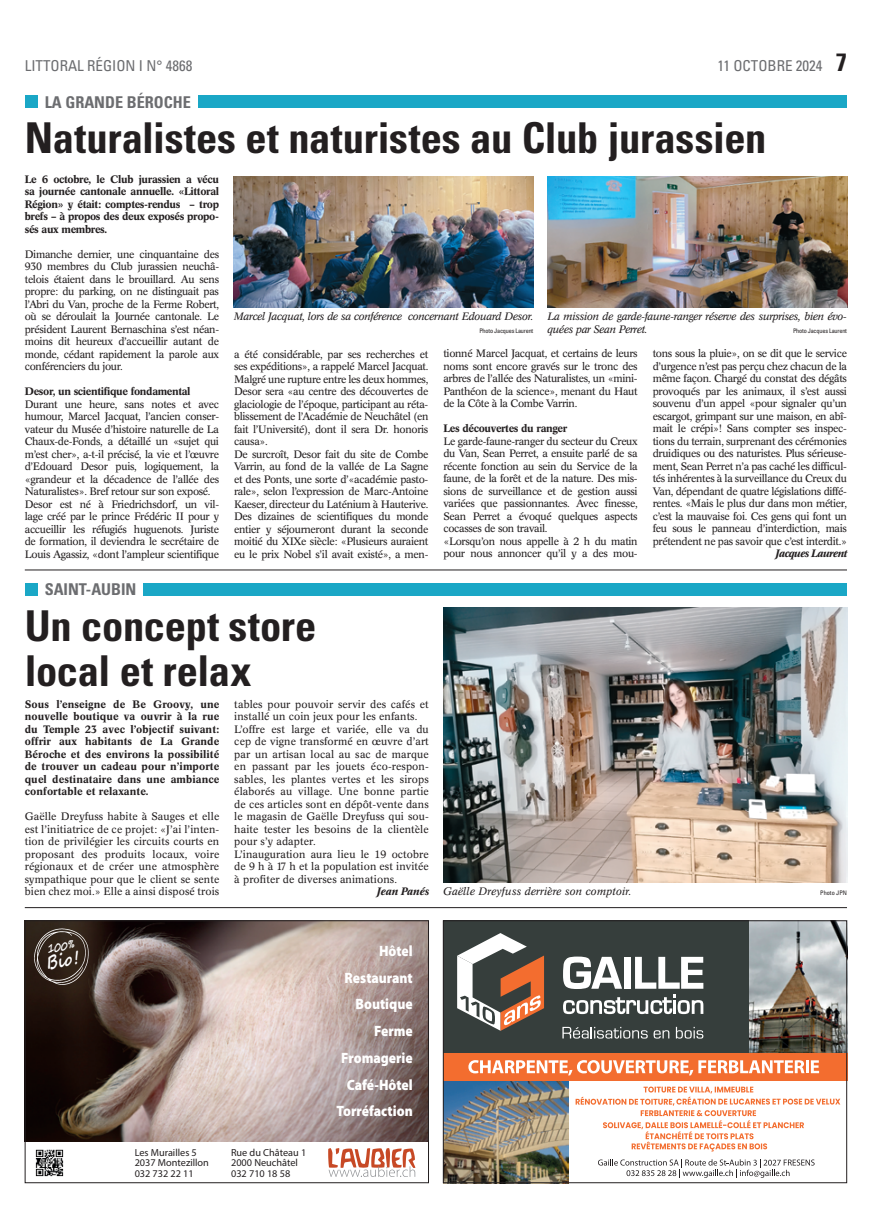
<style>
.page{position:relative;width:886px;height:1223px;background:#fff}
.page>*{position:absolute;margin:0;border:0;box-sizing:border-box;transform-origin:0 0}
.t1{font:700 condensed 42.5px/45px "Univers";letter-spacing:-.005em;color:#231f20}
.t2{font:italic 700 18.88px "Segoe Script";color:#fff;scale:.8 1}
.t3{font:700 condensed 16.25px "Univers";color:#6c6d70}
.t4{font:900 15px/26.8px "Myriad Pro";color:#fff;text-align:right;scale:.9 1}
.t5{font:condensed 15px "Univers";color:#6c6d70}
.t6{font:italic 700 11.88px "Segoe Script";color:#fff;scale:.8 1}
.t7{font:10.62px/12.5px "Concorde BE";letter-spacing:-.03em;color:#231f20;text-align:justify}
.t8{font:10.62px/12.5px "Concorde BE";letter-spacing:.005em;color:#231f20}
.t9{font:500 10.62px/12.5px "Concorde BE";letter-spacing:-.03em;color:#231f20;text-align:justify}
.t10{font:italic 10.62px/12.5px "Concorde BE";letter-spacing:-.03em;color:#231f20}
.t11{font:italic 10.62px "Concorde BE";letter-spacing:.005em;color:#231f20}
.t12{font:italic 500 10.62px "Concorde BE";letter-spacing:-.03em;color:#231f20}
.t13{font:italic 500 10.62px "Concorde BE";letter-spacing:.005em;color:#231f20}
.t14{font:10.25px/10.2px "Myriad Pro";color:#231f20}
.t15{font:condensed 6.25px "Univers";letter-spacing:-.03em;color:#231f20}
.t16{font:condensed 6.25px "Univers";color:#231f20}
.s1{font-weight:700;font-size:25px;color:#231f20}
</style>
<div class="page">
<img style="left:27px;top:922px;width:400px;height:219px">
<svg style="left:328px;top:1148px;width:87px;height:28px"></svg>
<img style="left:32px;top:926px;width:59px;height:62px">
<img style="left:35px;top:1149px;width:29px;height:27px">
<div style="left:25px;top:920px;width:404px;height:263px;border:1px solid #231f20"></div>
<img style="left:748px;top:922px;width:97px;height:131px">
<img style="left:445px;top:1080px;width:123px;height:101px">
<div style="left:443px;top:920px;width:305px;height:133px;background:#363e3c"></div>
<div style="left:443px;top:1053px;width:404px;height:27px;background:#f36d2f"></div>
<svg style="left:563px;top:956px;width:140px;height:58px"></svg>
<svg style="left:457px;top:933px;width:87px;height:97px"></svg>
<svg style="left:562px;top:1026px;width:107px;height:12px"></svg>
<svg style="left:676px;top:1026px;width:27px;height:12px"></svg>
<svg style="left:468px;top:1060px;width:351px;height:15px"></svg>
<svg style="left:598px;top:1159px;width:216px;height:19px"></svg>
<svg style="left:575px;top:1086px;width:265px;height:65px"></svg>
<div style="left:443px;top:920px;width:404px;height:263px;border:1px solid #231f20"></div>
<hr style="left:25px;top:569px;width:822px;height:1px;background:#231f20">
<hr style="left:25px;top:907px;width:822px;height:1px;background:#231f20">
<div style="left:25px;top:95px;width:13px;height:13px;background:#1aa7c6"></div>
<div style="left:198px;top:95px;width:649px;height:13px;background:#1aa7c6"></div>
<img style="left:234px;top:176px;width:299px;height:132px">
<img style="left:547px;top:176px;width:300px;height:132px">
<div style="left:25px;top:583px;width:13px;height:12px;background:#1aa7c6"></div>
<div style="left:143px;top:583px;width:704px;height:12px;background:#1aa7c6"></div>
<img style="left:443px;top:608px;width:404px;height:275px">
<h3 class="t5" style="left:25px;top:56px;width:169px">LITTORAL RÉGION I N° 4868</h3>
<h3 class="t5" style="left:717px;top:56px;width:131px">11 OCTOBRE 2024 <span class="s1">7</span></h3>
<h3 class="t3" style="left:45px;top:92px;width:148px">LA GRANDE BÉROCHE</h3>
<h1 class="t1" style="left:25px;top:115px;width:743px">Naturalistes et naturistes au Club jurassien</h1>
<p class="t9" style="left:25px;top:173px;width:196px">Le 6 octobre, le Club jurassien a vécu sa journée cantonale annuelle. «Littoral Région» y était: comptes-rendus – trop brefs – à propos des deux exposés propo&shy;sés aux membres.</p>
<p class="t7" style="left:25px;top:248px;width:196px">Dimanche dernier, une cinquantaine des 930 membres du Club jurassien neuchâ&shy;telois étaient dans le brouillard. Au sens propre: du parking, on ne distinguait pas l’Abri du Van, proche de la Ferme Robert, où se déroulait la Journée cantonale. Le président Laurent Bernaschina s’est néan&shy;moins dit heureux d’accueillir autant de monde, cédant rapidement la parole aux conférenciers du jour.</p>
<p class="t9" style="left:25px;top:385px;width:167px">Desor, un scientifique fondamental</p>
<p class="t7" style="left:25px;top:398px;width:196px;text-align:left">Durant une heure, sans notes et avec humour, Marcel Jacquat, l’ancien conser&shy;vateur du Musée d’histoire naturelle de La Chaux-de-Fonds, a détaillé un «sujet qui m’est cher», a-t-il précisé, la vie et l’œuvre d’Edouard Desor puis, logiquement, la «grandeur et la décadence de l’allée des Naturalistes». Bref retour sur son exposé.<br>Desor est né à Friedrichsdorf, un vil&shy;lage créé par le prince Frédéric II pour y accueillir les réfugiés huguenots. Juriste de formation, il deviendra le secrétaire de Louis Agassiz, «dont l’ampleur scientifique</p>
<p class="t10" style="left:234px;top:310px;width:301px">Marcel Jacquat, lors de sa conférence concernant Edouard Desor.</p>
<p class="t15" style="left:479px;top:326px;width:55px">Photo Jacques Laurent</p>
<p class="t10" style="left:547px;top:310px;width:301px">La mission de garde-faune-ranger réserve des surprises, bien évo&shy;quées par Sean Perret.</p>
<p class="t15" style="left:793px;top:326px;width:55px">Photo Jacques Laurent</p>
<p class="t7" style="left:653px;top:347px;width:196px">tons sous la pluie», on se dit que le service d’urgence n’est pas perçu chez chacun de la même façon. Chargé du constat des dégâts provoqués par les animaux, il s’est aussi souvenu d’un appel «pour signaler qu’un escargot, grimpant sur une maison, en abî&shy;mait le crépi»! Sans compter ses inspec&shy;tions du terrain, surprenant des cérémonies druidiques ou des naturistes. Plus sérieuse&shy;ment, Sean Perret n’a pas caché les difficul&shy;tés inhérentes à la surveillance du Creux du Van, dépendant de quatre législations diffé&shy;rentes. «Mais le plus dur dans mon métier, c’est la mauvaise foi. Ces gens qui font un feu sous le panneau d’interdiction, mais prétendent ne pas savoir que c’est interdit.»</p>
<p class="t12" style="left:775px;top:547px;width:73px">Jacques Laurent</p>
<p class="t7" style="left:234px;top:348px;width:196px;text-align:left">a été considérable, par ses recherches et ses expéditions», a rappelé Marcel Jacquat.<br>Malgré une rupture entre les deux hommes, Desor sera «au centre des découvertes de glaciologie de l’époque, participant au réta&shy;blissement de l’Académie de Neuchâtel (en fait l’Université), dont il sera Dr. honoris causa».<br>De surcroît, Desor fait du site de Combe Varrin, au fond de la vallée de La Sagne et des Ponts, une sorte d’«académie pasto&shy;rale», selon l’expression de Marc-Antoine Kaeser, directeur du Laténium à Hauterive.<br>Des dizaines de scientifiques du monde entier y séjourneront durant la seconde moitié du XIXe siècle: «Plusieurs auraient eu le prix Nobel s’il avait existé», a men-</p>
<p class="t7" style="left:443px;top:348px;width:196px">tionné Marcel Jacquat, et certains de leurs noms sont encore gravés sur le tronc des arbres de l’allée des Naturalistes, un «mini-Panthéon de la science», menant du Haut de la Côte à la Combe Varrin.</p>
<p class="t9" style="left:443px;top:422px;width:125px">Les découvertes du ranger</p>
<p class="t7" style="left:443px;top:435px;width:196px;text-align:left">Le garde-faune-ranger du secteur du Creux du Van, Sean Perret, a ensuite parlé de sa récente fonction au sein du Service de la faune, de la forêt et de la nature. Des mis&shy;sions de surveillance et de gestion aussi variées que passionnantes. Avec finesse, Sean Perret a évoqué quelques aspects cocasses de son travail.<br>«Lorsqu’on nous appelle à 2 h du matin pour nous annoncer qu’il y a des mou-</p>
<h3 class="t3" style="left:45px;top:579px;width:93px">SAINT-AUBIN</h3>
<h1 class="t1" style="left:25px;top:602px;width:293px">Un concept store local et relax</h1>
<p class="t9" style="left:25px;top:698px;width:196px">Sous l’enseigne de Be Groovy, une nouvelle boutique va ouvrir à la rue du Temple 23 avec l’objectif suivant: offrir aux habitants de La Grande Béroche et des environs la possibilité de trouver un cadeau pour n’importe quel destinataire dans une ambiance confortable et relaxante.</p>
<p class="t7" style="left:25px;top:810px;width:196px">Gaëlle Dreyfuss habite à Sauges et elle est l’initiatrice de ce projet: «J’ai l’inten&shy;tion de privilégier les circuits courts en proposant des produits locaux, voire régionaux et de créer une atmosphère sympathique pour que le client se sente bien chez moi.» Elle a ainsi disposé trois</p>
<p class="t8" style="left:234px;top:698px;width:196px">tables pour pouvoir servir des cafés et installé un coin jeux pour les enfants.<br>L’offre est large et variée, elle va du cep de vigne transformé en œuvre d’art par un artisan local au sac de marque en passant par les jouets éco-respon&shy;sables, les plantes vertes et les sirops élaborés au village. Une bonne partie de ces articles sont en dépôt-vente dans le magasin de Gaëlle Dreyfuss qui sou&shy;haite tester les besoins de la clientèle pour s’y adapter.<br>L’inauguration aura lieu le 19 octobre de 9 h à 17 h et la population est invitée à profiter de diverses animations.</p>
<p class="t13" style="left:377px;top:885px;width:54px">Jean Panés</p>
<p class="t11" style="left:443px;top:885px;width:190px">Gaëlle Dreyfuss derrière son comptoir.</p>
<p class="t16" style="left:820px;top:889px;width:28px">Photo JPN</p>
<p class="t6" style="left:45px;top:939px;width:36px;rotate:-12deg">100%</p>
<h2 class="t2" style="left:42px;top:948px;width:43px;rotate:-12deg">Bio !</h2>
<p class="t14" style="left:135px;top:1147px;width:76px">Les Murailles 5<br>2037 Montezillon<br>032 732 22 11</p>
<p class="t14" style="left:231px;top:1147px;width:77px">Rue du Château 1<br>2000 Neuchâtel<br>032 710 18 58</p>
<h3 class="t4" style="left:379px;top:937px;width:39px">Hôtel</h3>
<h3 class="t4" style="left:345px;top:964px;width:77px">Restaurant</h3>
<h3 class="t4" style="left:355px;top:991px;width:65px">Boutique</h3>
<h3 class="t4" style="left:341px;top:1017px;width:81px">Ferme<br>Fromagerie</h3>
<h3 class="t4" style="left:336px;top:1071px;width:86px">Café-Hôtel<br>Torréfaction</h3>
</div>
